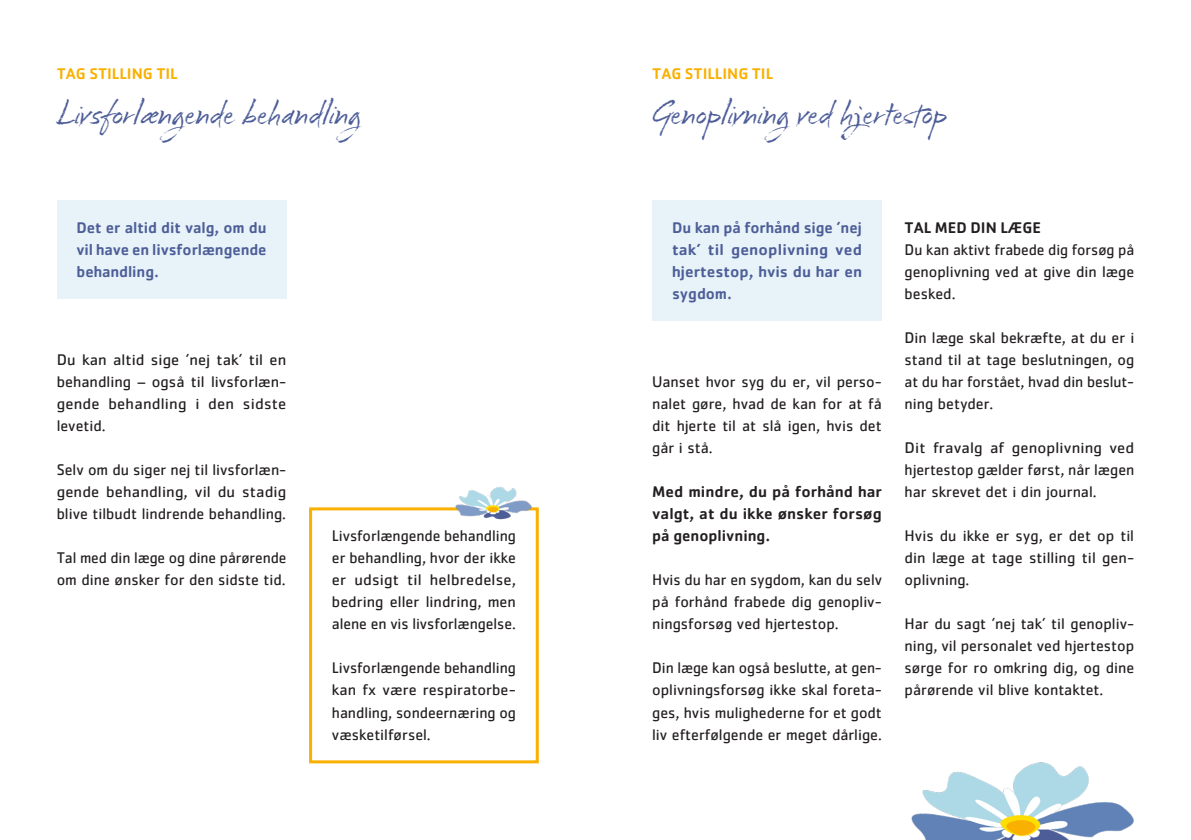
<style>
.page{position:relative;width:1191px;height:840px;background:#fff}
.page>*{position:absolute;margin:0;border:0;box-sizing:border-box;transform-origin:0 0}
.t1{font:36px "Fugu";color:#4d5d98}
.t2{font:16px/22px "Cachet Std";color:#231f20;text-align:justify}
.t3{font:500 16px/22px "Cachet Std";letter-spacing:-.005em;color:#4d5d98;text-align:justify}
.t4{font:16px/22px "Cachet Std";color:#231f20;text-align:justify;scale:1.04 1}
.t5{font:500 16px/22px "Cachet Std";color:#231f20;text-align:justify}
.t6{font:500 16px "Cachet Std";color:#f9b000}
</style>
<div class="page">
<div style="left:57px;top:200px;width:229px;height:99px;background:#e7f3f8"></div>
<img style="left:911px;top:762px;width:223px;height:77px">
<div style="left:652px;top:200px;width:230px;height:121px;background:#e7f3f8"></div>
<div style="left:309px;top:507px;width:230px;height:256px;border:3px solid #f9b000"></div>
<img style="left:455px;top:487px;width:77px;height:32px">
<p class="t6" style="left:57px;top:63px;width:123px">TAG STILLING TIL</p>
<p class="t1" style="left:57px;top:89px;width:306px">Livsforlængende behandling</p>
<p class="t3" style="left:77px;top:216px;width:191px">Det er altid dit valg, om du vil have en livsforlængende behandling.</p>
<p class="t2" style="left:57px;top:348px;width:231px">Du kan altid sige ’nej tak’ til en behandling – også til livsforlæn&shy;gende behandling i den sidste levetid.</p>
<p class="t2" style="left:57px;top:458px;width:231px">Selv om du siger nej til livsforlæn&shy;gende behandling, vil du stadig blive tilbudt lindrende behandling.</p>
<p class="t2" style="left:57px;top:546px;width:231px">Tal med din læge og dine pårørende om dine ønsker for den sidste tid.</p>
<p class="t2" style="left:332px;top:524px;width:186px">Livsforlængende behandling er behandling, hvor der ikke er udsigt til helbredelse, bedring eller lindring, men alene en vis livsforlængelse.</p>
<p class="t2" style="left:332px;top:656px;width:185px">Livsforlængende behandling kan fx være respiratorbe&shy;handling, sondeernæring og væsketilførsel.</p>
<p class="t6" style="left:652px;top:63px;width:123px">TAG STILLING TIL</p>
<p class="t1" style="left:652px;top:89px;width:296px">Genoplivning ved hjertestop</p>
<p class="t3" style="left:672px;top:216px;width:192px">Du kan på forhånd sige ’nej tak’ til genoplivning ved hjertestop, hvis du har en sygdom.</p>
<p class="t2" style="left:652px;top:370px;width:231px">Uanset hvor syg du er, vil perso&shy;nalet gøre, hvad de kan for at få dit hjerte til at slå igen, hvis det går i stå.</p>
<p class="t5" style="left:652px;top:480px;width:231px">Med mindre, du på forhånd har valgt, at du ikke ønsker forsøg på genoplivning.</p>
<p class="t2" style="left:652px;top:568px;width:231px">Hvis du har en sygdom, kan du selv på forhånd frabede dig genopliv&shy;ningsforsøg ved hjertestop.</p>
<p class="t2" style="left:652px;top:656px;width:231px">Din læge kan også beslutte, at gen&shy;oplivningsforsøg ikke skal foreta&shy;ges, hvis mulighederne for et godt liv efterfølgende er meget dårlige.</p>
<p class="t5" style="left:904px;top:216px;width:138px">TAL MED DIN LÆGE</p>
<p class="t2" style="left:904px;top:238px;width:231px">Du kan aktivt frabede dig forsøg på genoplivning ved at give din læge besked.</p>
<p class="t2" style="left:904px;top:326px;width:231px">Din læge skal bekræfte, at du er i stand til at tage beslutningen, og at du har forstået, hvad din beslut&shy;ning betyder.</p>
<p class="t4" style="left:904px;top:436px;width:222px">Dit fravalg af genoplivning ved hjertestop gælder først, når lægen har skrevet det i din journal.</p>
<p class="t2" style="left:904px;top:524px;width:231px">Hvis du ikke er syg, er det op til din læge at tage stilling til gen&shy;oplivning.</p>
<p class="t2" style="left:904px;top:612px;width:231px">Har du sagt ’nej tak’ til genopliv&shy;ning, vil personalet ved hjertestop sørge for ro omkring dig, og dine pårørende vil blive kontaktet.</p>
</div>
